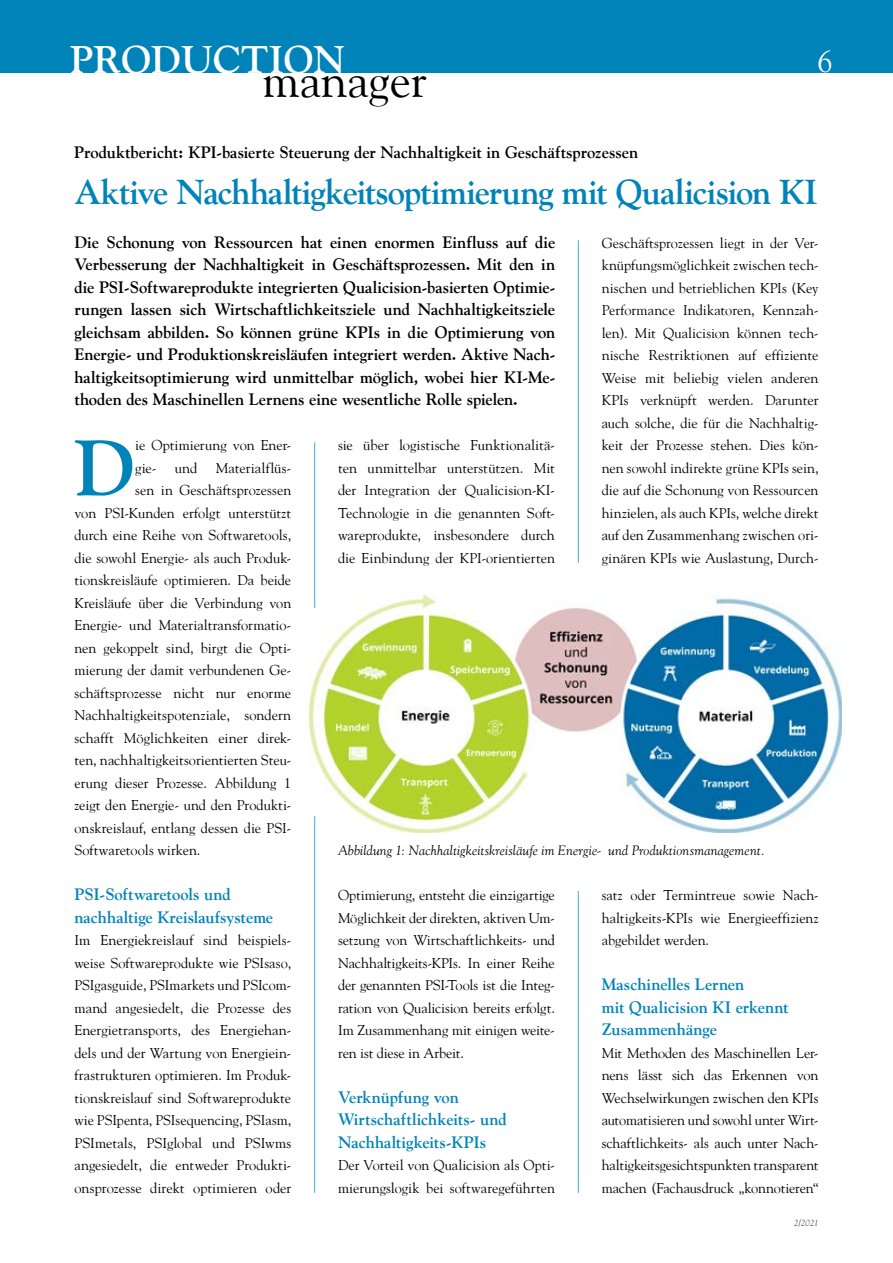
<style>
.page{position:relative;width:893px;height:1263px;background:#fff}
.page>*{position:absolute;margin:0;border:0;box-sizing:border-box;transform-origin:0 0}
.t1{font:700 78.15px "Goudy";color:#0083b8}
.t2{font:47.7px "Goudy";color:#000}
.t3{font:700 38.4px "Goudy";color:#fff}
.t4{font:700 34.5px "Goudy";letter-spacing:-.03em;color:#0083b8}
.t5{font:30px "Goudy";color:#fff}
.t6{font:700 16.5px/22.5px "Goudy";letter-spacing:-.005em;color:#000;text-align:justify}
.t7{font:700 16.5px/22.5px "Goudy";letter-spacing:-.005em;color:#0083b8}
.t8{font:14.25px/22.5px "Goudy";color:#000;text-align:justify}
.t9{font:italic 13.5px "Goudy";letter-spacing:.015em;color:#000}
.t10{font:italic 9px "Goudy";color:#565655}
</style>
<div class="page">
<div style="left:0;top:0;width:893px;height:72px;background:#0083b8"></div>
<img style="left:310px;top:594px;width:532px;height:238px">
<hr style="left:578px;top:891px;width:1px;height:302px;background:#40aad3">
<hr style="left:314px;top:816px;width:1px;height:377px;background:#40aad3">
<hr style="left:578px;top:240px;width:1px;height:323px;background:#40aad3">
<hr style="left:314px;top:442px;width:1px;height:166px;background:#40aad3">
<h3 class="t3" style="left:70px;top:37px;width:277px">PRODUCTION</h3>
<h2 class="t2" style="left:263px;top:51px;width:166px">manager</h2>
<h3 class="t5" style="left:817px;top:43px;width:16px">6</h3>
<p class="t6" style="left:74px;top:141px;width:566px">Produktbericht: KPI-basierte Steuerung der Nachhaltigkeit in Geschäftsprozessen</p>
<h3 class="t4" style="left:74px;top:171px;width:745px">Aktive Nachhaltigkeitsoptimierung mit Qualicision KI</h3>
<p class="t6" style="left:74px;top:231px;width:482px">Die Schonung von Ressourcen hat einen enormen Einfluss auf die Verbesserung der Nachhaltigkeit in Geschäftsprozessen. Mit den in die PSI-Softwareprodukte integrierten Qualicision-basierten Optimie&shy;rungen lassen sich Wirtschaftlichkeitsziele und Nachhaltigkeitsziele gleichsam abbilden. So können grüne KPIs in die Optimierung von Energie- und Produktionskreisläufen integriert werden. Aktive Nach&shy;haltigkeitsoptimierung wird unmittelbar möglich, wobei hier KI-Me&shy;thoden des Maschinellen Lernens eine wesentliche Rolle spielen.</p>
<h1 class="t1" style="left:74px;top:421px;width:62px">D</h1>
<p class="t8" style="left:135px;top:434px;width:158px">ie Optimierung von Ener&shy;gie-</p>
<p class="t8" style="left:602px;top:231px;width:218px">Geschäftsprozessen liegt in der Ver&shy;knüpfungsmöglichkeit zwischen tech&shy;nischen und betrieblichen KPIs (Key Performance Indikatoren, Kennzah&shy;len). Mit Qualicision können tech&shy;nische Restriktionen auf effiziente Weise mit beliebig vielen anderen KPIs verknüpft werden. Darunter auch solche, die für die Nachhaltig&shy;keit der Prozesse stehen. Dies kön&shy;nen sowohl indirekte grüne KPIs sein, die auf die Schonung von Ressourcen hinzielen, als auch KPIs, welche direkt auf den Zusammenhang zwischen ori&shy;ginären KPIs wie Auslastung, Durch-</p>
<p class="t8" style="left:338px;top:434px;width:218px">sie über logistische Funktionalitä&shy;ten unmittelbar unterstützen. Mit der Integration der Qualicision-KI-Technologie in die genannten Soft&shy;wareprodukte, insbesondere durch die Einbindung der KPI-orientierten</p>
<p class="t8" style="left:175px;top:456px;width:24px">und</p>
<p class="t8" style="left:216px;top:456px;width:77px">Materialflüs-</p>
<p class="t8" style="left:135px;top:479px;width:158px">sen in Geschäftsprozessen</p>
<p class="t8" style="left:74px;top:501px;width:218px">von PSI-Kunden erfolgt unterstützt</p>
<p class="t8" style="left:74px;top:524px;width:218px">durch eine Reihe von Softwaretools,</p>
<p class="t8" style="left:74px;top:546px;width:218px">die sowohl Energie- als auch Produk-</p>
<p class="t8" style="left:74px;top:569px;width:218px">tionskreisläufe optimieren. Da beide</p>
<p class="t8" style="left:74px;top:591px;width:218px">Kreisläufe über die Verbindung von</p>
<p class="t8" style="left:74px;top:614px;width:218px">Energie- und Materialtransformatio-</p>
<p class="t8" style="left:74px;top:636px;width:218px">nen gekoppelt sind, birgt die Opti-</p>
<p class="t8" style="left:74px;top:659px;width:218px">mierung der damit verbundenen Ge-</p>
<p class="t8" style="left:74px;top:681px;width:218px">schäftsprozesse nicht nur enorme</p>
<p class="t8" style="left:74px;top:704px;width:218px">Nachhaltigkeitspotenziale, sondern</p>
<p class="t8" style="left:74px;top:726px;width:218px">schafft Möglichkeiten einer direk-</p>
<p class="t8" style="left:74px;top:749px;width:218px">ten, nachhaltigkeitsorientierten Steu-</p>
<p class="t8" style="left:74px;top:771px;width:218px">erung dieser Prozesse. Abbildung 1</p>
<p class="t8" style="left:74px;top:794px;width:218px">zeigt den Energie- und den Produkti-</p>
<p class="t8" style="left:74px;top:816px;width:218px">onskreislauf, entlang dessen die PSI-</p>
<p class="t8" style="left:74px;top:839px;width:128px">Softwaretools wirken.</p>
<p class="t7" style="left:74px;top:883px;width:200px">PSI-Softwaretools und nachhaltige Kreislaufsysteme</p>
<p class="t8" style="left:74px;top:929px;width:218px">Im Energiekreislauf sind beispiels&shy;weise Softwareprodukte wie PSIsaso, PSIgasguide, PSImarkets und PSIcom&shy;mand angesiedelt, die Prozesse des Energietransports, des Energiehan&shy;dels und der Wartung von Energiein&shy;frastrukturen optimieren. Im Produk&shy;tionskreislauf sind Softwareprodukte wie PSIpenta, PSIsequencing, PSIasm, PSImetals, PSIglobal und PSIwms angesiedelt, die entweder Produkti&shy;onsprozesse direkt optimieren oder</p>
<p class="t9" style="left:338px;top:842px;width:428px">Abbildung 1: Nachhaltigkeitskreisläufe im Energie- und Produktionsmanagement.</p>
<p class="t8" style="left:338px;top:884px;width:218px">Optimierung, entsteht die einzigartige Möglichkeit der direkten, aktiven Um&shy;setzung von Wirtschaftlichkeits- und Nachhaltigkeits-KPIs. In einer Reihe der genannten PSI-Tools ist die Integ&shy;ration von Qualicision bereits erfolgt.<br>Im Zusammenhang mit einigen weite&shy;ren ist diese in Arbeit.</p>
<p class="t7" style="left:338px;top:1086px;width:170px">Verknüpfung von<br>Wirtschaftlichkeits- und<br>Nachhaltigkeits-KPIs</p>
<p class="t8" style="left:338px;top:1154px;width:218px">Der Vorteil von Qualicision als Opti&shy;mierungslogik bei softwaregeführten</p>
<p class="t8" style="left:602px;top:884px;width:218px">satz oder Termintreue sowie Nach&shy;haltigkeits-KPIs wie Energieeffizienz abgebildet werden.</p>
<p class="t7" style="left:602px;top:973px;width:188px">Maschinelles Lernen<br>mit Qualicision KI erkennt<br>Zusammenhänge</p>
<p class="t8" style="left:602px;top:1041px;width:218px">Mit Methoden des Maschinellen Ler&shy;nens lässt sich das Erkennen von Wechselwirkungen zwischen den KPIs automatisieren und sowohl unter Wirt&shy;schaftlichkeits- als auch unter Nach&shy;haltigkeitsgesichtspunkten transparent machen (Fachausdruck „konnotieren“</p>
<p class="t10" style="left:794px;top:1218px;width:26px">2/2021</p>
</div>
